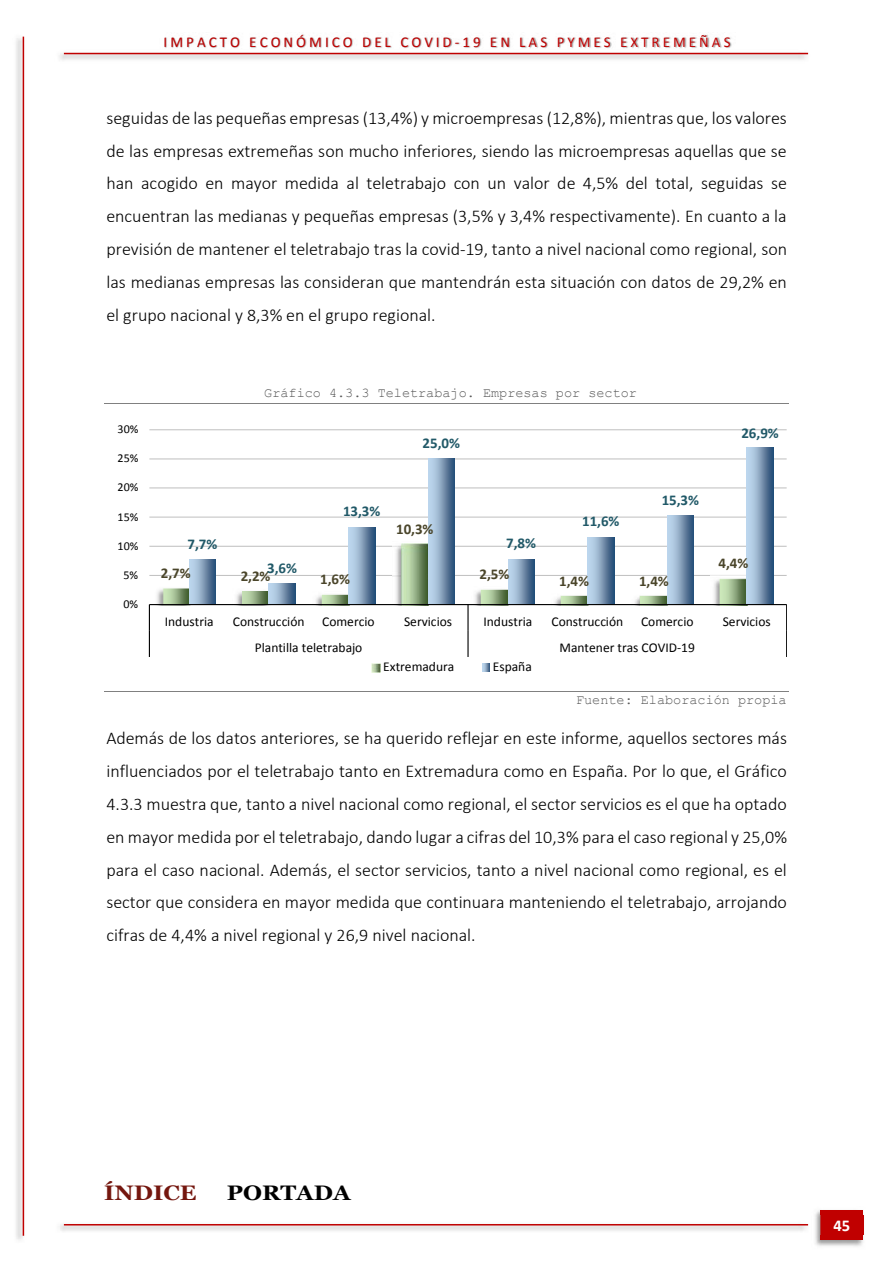
<style>
.page{position:relative;width:893px;height:1263px;background:#fff}
.page>*{position:absolute;margin:0;border:0;box-sizing:border-box;transform-origin:0 0}
.t1{font:700 21px "Georgia";color:#000;scale:1.1 1}
.t2{font:700 21px "Georgia";color:#74160e;scale:1.1 1}
.t3{font:300 18px/33px "Calibri";color:#000;text-align:justify}
.t4{font:700 16.5px "Calibri";color:#fff}
.t5{font:15px "Calibri";letter-spacing:.205em;color:#c00000}
.t6{font:700 15px "Calibri";color:#215968}
.t7{font:700 15px "Calibri";color:#4a452a}
.t8{font:13.5px "Calibri";color:#000}
.t9{font:13.5px "Courier New";color:#595959}
.t10{font:12px "Calibri";color:#000}
</style>
<div class="page">
<img style="left:164px;top:34px;width:568px;height:14px">
<hr style="left:64px;top:53px;width:744px;height:1px;background:#c00000">
<img style="left:16px;top:36px;width:9px;height:1204px">
<hr style="left:23px;top:37px;width:1px;height:1199px;background:#c00000">
<hr style="left:64px;top:1224px;width:744px;height:1px;background:#c00000">
<img style="left:815px;top:1210px;width:49px;height:37px">
<div style="left:821px;top:1210px;width:42px;height:30px;background:#c00000"></div>
<img style="left:820px;top:1215px;width:1px;height:20px">
<hr style="left:104px;top:403px;width:685px;height:1px;background:#808080">
<hr style="left:104px;top:691px;width:685px;height:1px;background:#808080">
<hr style="left:149px;top:575px;width:638px;height:1px;background:#bfbfbf">
<hr style="left:149px;top:546px;width:638px;height:1px;background:#bfbfbf">
<hr style="left:149px;top:517px;width:638px;height:1px;background:#bfbfbf">
<hr style="left:149px;top:488px;width:638px;height:1px;background:#bfbfbf">
<hr style="left:149px;top:459px;width:638px;height:1px;background:#bfbfbf">
<hr style="left:149px;top:429px;width:638px;height:1px;background:#bfbfbf">
<img style="left:153px;top:588px;width:39px;height:18px">
<img style="left:233px;top:589px;width:39px;height:17px">
<img style="left:312px;top:595px;width:40px;height:11px">
<img style="left:392px;top:543px;width:39px;height:63px">
<img style="left:472px;top:590px;width:39px;height:16px">
<img style="left:552px;top:593px;width:39px;height:13px">
<img style="left:631px;top:595px;width:39px;height:11px">
<img style="left:711px;top:576px;width:39px;height:30px">
<img style="left:242px;top:592px;width:27px;height:12px">
<img style="left:321px;top:594px;width:27px;height:10px">
<img style="left:401px;top:544px;width:27px;height:60px">
<img style="left:481px;top:589px;width:27px;height:15px">
<img style="left:560px;top:596px;width:28px;height:8px">
<img style="left:640px;top:596px;width:27px;height:8px">
<img style="left:720px;top:578px;width:27px;height:26px">
<img style="left:189px;top:560px;width:27px;height:44px">
<img style="left:269px;top:584px;width:26px;height:20px">
<img style="left:348px;top:527px;width:27px;height:77px">
<img style="left:428px;top:459px;width:27px;height:145px">
<img style="left:508px;top:559px;width:26px;height:45px">
<img style="left:588px;top:537px;width:26px;height:67px">
<img style="left:667px;top:515px;width:27px;height:89px">
<img style="left:747px;top:448px;width:26px;height:156px">
<hr style="left:149px;top:604px;width:637px;height:1px;background:#000">
<hr style="left:467px;top:605px;width:2px;height:26px;background:#000">
<svg style="left:149px;top:605px;width:1px;height:52px"></svg>
<hr style="left:467px;top:631px;width:2px;height:26px;background:#000">
<svg style="left:786px;top:605px;width:1px;height:52px"></svg>
<svg style="left:372px;top:663px;width:9px;height:9px"></svg>
<svg style="left:482px;top:664px;width:8px;height:7px"></svg>
<p class="t5" style="left:164px;top:31px;width:568px">IMPACTO ECONÓMICO DEL COVID-19 EN LAS PYMES EXTREMEÑAS</p>
<p class="t3" style="left:106px;top:101px;width:682px">seguidas de las pequeñas empresas (13,4%) y microempresas (12,8%), mientras que, los valores de las empresas extremeñas son mucho inferiores, siendo las microempresas aquellas que se han acogido en mayor medida al teletrabajo con un valor de 4,5% del total, seguidas se encuentran las medianas y pequeñas empresas (3,5% y 3,4% respectivamente). En cuanto a la previsión de mantener el teletrabajo tras la covid-19, tanto a nivel nacional como regional, son las medianas empresas las consideran que mantendrán esta situación con datos de 29,2% en el grupo nacional y 8,3% en el grupo regional.</p>
<p class="t10" style="left:118px;top:421px;width:22px">30%</p>
<p class="t10" style="left:118px;top:450px;width:22px">25%</p>
<p class="t10" style="left:118px;top:479px;width:22px">20%</p>
<p class="t10" style="left:118px;top:508px;width:22px">15%</p>
<p class="t10" style="left:118px;top:537px;width:22px">10%</p>
<p class="t10" style="left:123px;top:566px;width:16px">5%</p>
<p class="t10" style="left:123px;top:596px;width:16px">0%</p>
<p class="t9" style="left:264px;top:385px;width:374px">Gráfico 4.3.3 Teletrabajo. Empresas por sector</p>
<p class="t6" style="left:423px;top:432px;width:39px">25,0%</p>
<p class="t6" style="left:188px;top:533px;width:31px">7,7%</p>
<p class="t6" style="left:343px;top:501px;width:39px">13,3%</p>
<p class="t6" style="left:267px;top:557px;width:31px">3,6%</p>
<p class="t7" style="left:161px;top:562px;width:31px">2,7%</p>
<p class="t7" style="left:241px;top:566px;width:31px">2,2%</p>
<p class="t7" style="left:320px;top:569px;width:31px">1,6%</p>
<p class="t7" style="left:396px;top:518px;width:39px">10,3%</p>
<p class="t6" style="left:506px;top:533px;width:31px">7,8%</p>
<p class="t7" style="left:479px;top:564px;width:31px">2,5%</p>
<p class="t6" style="left:582px;top:510px;width:39px">11,6%</p>
<p class="t6" style="left:662px;top:489px;width:39px">15,3%</p>
<p class="t7" style="left:559px;top:570px;width:31px">1,4%</p>
<p class="t7" style="left:639px;top:570px;width:31px">1,4%</p>
<p class="t6" style="left:741px;top:422px;width:39px">26,9%</p>
<p class="t7" style="left:719px;top:552px;width:31px">4,4%</p>
<p class="t8" style="left:165px;top:612px;width:50px">Industria</p>
<p class="t8" style="left:233px;top:612px;width:73px">Construcción</p>
<p class="t8" style="left:322px;top:612px;width:54px">Comercio</p>
<p class="t8" style="left:404px;top:612px;width:50px">Servicios</p>
<p class="t8" style="left:483px;top:612px;width:50px">Industria</p>
<p class="t8" style="left:551px;top:612px;width:73px">Construcción</p>
<p class="t8" style="left:641px;top:612px;width:54px">Comercio</p>
<p class="t8" style="left:723px;top:612px;width:50px">Servicios</p>
<p class="t8" style="left:255px;top:638px;width:109px">Plantilla teletrabajo</p>
<p class="t8" style="left:560px;top:638px;width:137px">Mantener tras COVID-19</p>
<p class="t8" style="left:383px;top:657px;width:73px">Extremadura</p>
<p class="t8" style="left:493px;top:657px;width:41px">España</p>
<p class="t9" style="left:576px;top:692px;width:212px">Fuente: Elaboración propia</p>
<p class="t3" style="left:106px;top:721px;width:682px">Además de los datos anteriores, se ha querido reflejar en este informe, aquellos sectores más influenciados por el teletrabajo tanto en Extremadura como en España. Por lo que, el Gráfico 4.3.3 muestra que, tanto a nivel nacional como regional, el sector servicios es el que ha optado en mayor medida por el teletrabajo, dando lugar a cifras del 10,3% para el caso regional y 25,0% para el caso nacional. Además, el sector servicios, tanto a nivel nacional como regional, es el sector que considera en mayor medida que continuara manteniendo el teletrabajo, arrojando cifras de 4,4% a nivel regional y 26,9 nivel nacional.</p>
<p class="t2" style="left:104px;top:1177px;width:86px">ÍNDICE</p>
<p class="t1" style="left:227px;top:1177px;width:114px">PORTADA</p>
<p class="t4" style="left:833px;top:1214px;width:18px">45</p>
</div>
